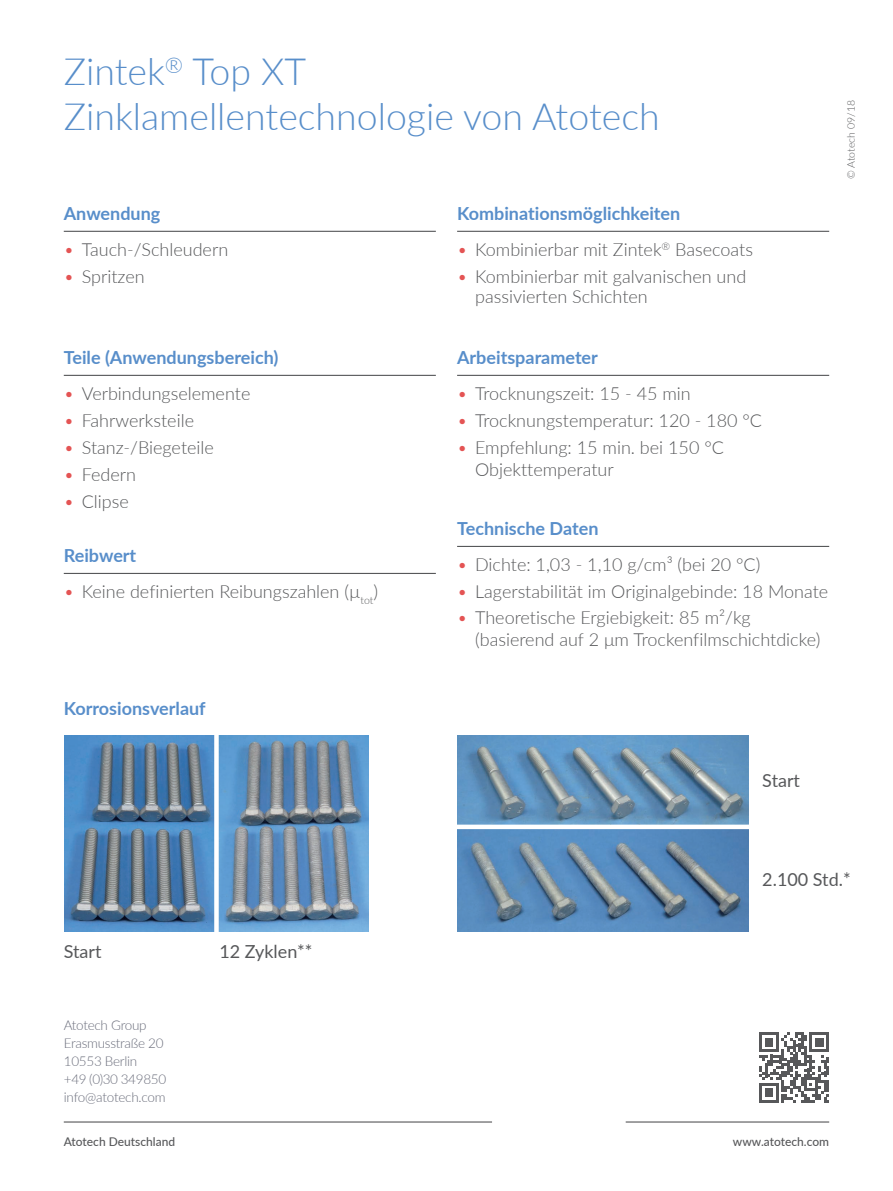
<style>
.page{position:relative;width:893px;height:1191px;background:#fff}
.page>*{position:absolute;margin:0;border:0;box-sizing:border-box;transform-origin:0 0}
.t1{font:300 37.5px/45px "Lato";color:#588eca}
.t2{font:300 18px/21.6px "Lato";color:#57585a}
.t3{font:700 18px "Lato";color:#588eca}
.t4{font:18px "Lato";color:#57585a}
.t5{font:300 13.5px/18px "Lato";letter-spacing:-.02em;color:#696c7a}
.t6{font:500 12px "Lato";color:#57585a}
.t7{font:300 10.5px "Lato";color:#57585a}
.s1{color:#e45454}
</style>
<div class="page">
<hr style="left:64px;top:231px;width:372px;height:1px;background:#57585a">
<hr style="left:64px;top:375px;width:372px;height:1px;background:#57585a">
<hr style="left:64px;top:573px;width:372px;height:1px;background:#57585a">
<hr style="left:457px;top:231px;width:372px;height:1px;background:#57585a">
<hr style="left:457px;top:375px;width:372px;height:1px;background:#57585a">
<hr style="left:457px;top:546px;width:372px;height:1px;background:#57585a">
<img style="left:65px;top:735px;width:303px;height:196px">
<img style="left:457px;top:735px;width:291px;height:196px">
<div style="left:214px;top:734px;width:5px;height:214px;background:#fff"></div>
<div style="left:457px;top:824px;width:316px;height:5px;background:#fff"></div>
<hr style="left:626px;top:1121px;width:203px;height:1px;background:#57585a">
<svg style="left:759px;top:1032px;width:70px;height:70px"></svg>
<hr style="left:64px;top:1121px;width:428px;height:1px;background:#57585a">
<h1 class="t1" style="left:64px;top:48px;width:597px">Zintek<sup>®</sup> Top XT<br>Zinklamellentechnologie von Atotech</h1>
<p class="t3" style="left:64px;top:200px;width:98px">Anwendung</p>
<p class="t2" style="left:64px;top:238px;width:166px"><span class="s1">•</span> Tauch-/Schleudern</p>
<p class="t2" style="left:64px;top:265px;width:82px"><span class="s1">•</span> Spritzen</p>
<p class="t3" style="left:64px;top:344px;width:216px">Teile (Anwendungsbereich)</p>
<p class="t2" style="left:64px;top:382px;width:188px"><span class="s1">•</span> Verbindungselemente</p>
<p class="t2" style="left:64px;top:409px;width:132px"><span class="s1">•</span> Fahrwerksteile</p>
<p class="t2" style="left:64px;top:436px;width:152px"><span class="s1">•</span> Stanz-/Biegeteile</p>
<p class="t2" style="left:64px;top:463px;width:74px"><span class="s1">•</span> Federn</p>
<p class="t2" style="left:64px;top:490px;width:67px"><span class="s1">•</span> Clipse</p>
<p class="t3" style="left:64px;top:542px;width:74px">Reibwert</p>
<p class="t2" style="left:64px;top:580px;width:316px"><span class="s1">•</span> Keine definierten Reibungszahlen (µ<sub>tot</sub>)</p>
<p class="t3" style="left:457px;top:200px;width:225px">Kombinationsmöglichkeiten</p>
<p class="t2" style="left:457px;top:238px;width:297px"><span class="s1">•</span> Kombinierbar mit Zintek<sup>®</sup> Basecoats</p>
<p class="t2" style="left:475px;top:266px;width:273px;line-height:19.5px;text-indent:-18px"><span class="s1">•</span> Kombinierbar mit galvanischen und passivierten Schichten</p>
<p class="t3" style="left:457px;top:344px;width:142px">Arbeitsparameter</p>
<p class="t2" style="left:457px;top:382px;width:235px"><span class="s1">•</span> Trocknungszeit: 15 - 45 min</p>
<p class="t2" style="left:457px;top:409px;width:306px"><span class="s1">•</span> Trocknungstemperatur: 120 - 180 °C</p>
<p class="t2" style="left:475px;top:436px;width:250px;text-indent:-18px"><span class="s1">•</span> Empfehlung: 15 min. bei 150 °C<br>Objekttemperatur</p>
<p class="t3" style="left:457px;top:515px;width:143px">Technische Daten</p>
<p class="t2" style="left:457px;top:553px;width:305px"><span class="s1">•</span> Dichte: 1,03 - 1,10 g/cm³ (bei 20 °C)</p>
<p class="t2" style="left:457px;top:580px;width:373px"><span class="s1">•</span> Lagerstabilität im Originalgebinde: 18 Monate</p>
<p class="t2" style="left:475px;top:606px;width:347px;text-indent:-18px"><span class="s1">•</span> Theoretische Ergiebigkeit: 85 m²/kg (basierend auf 2 μm Trockenfilmschichtdicke)</p>
<p class="t7" style="left:844px;top:179px;width:80px;rotate:-90deg">© Atotech 09/18</p>
<p class="t3" style="left:64px;top:695px;width:143px">Korrosionsverlauf</p>
<p class="t4" style="left:762px;top:768px;width:39px">Start</p>
<p class="t4" style="left:64px;top:939px;width:39px">Start</p>
<p class="t5" style="left:64px;top:1016px;width:104px">Atotech Group<br>Erasmusstraße 20<br>10553 Berlin<br>+49 (0)30 349850 info@atotech.com</p>
<p class="t6" style="left:64px;top:1133px;width:113px">Atotech Deutschland</p>
<p class="t4" style="left:219px;top:939px;width:94px">12 Zyklen**</p>
<p class="t4" style="left:762px;top:867px;width:90px">2.100 Std.*</p>
<p class="t6" style="left:733px;top:1133px;width:98px">www.atotech.com</p>
</div>
